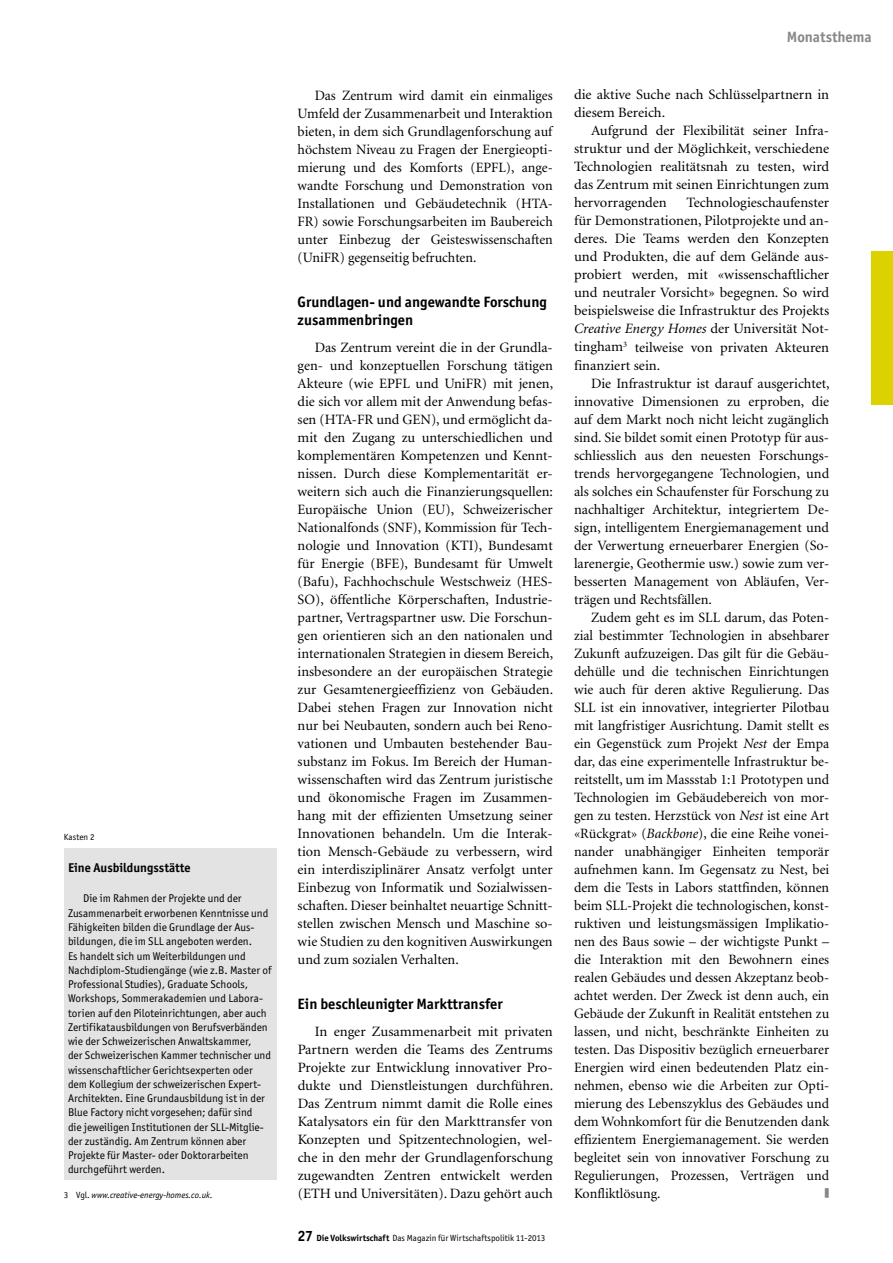
<style>
.page{position:relative;width:893px;height:1263px;background:#fff}
.page>*{position:absolute;margin:0;border:0;box-sizing:border-box;transform-origin:0 0}
.t1{font:700 15px/18px "Officina San ITC";color:#000}
.t2{font:700 15px "Officina San ITC";color:#868786}
.t3{font:14.25px/18px "Minion";color:#000;text-align:justify}
.t4{font:700 12.75px "Officina San ITC";color:#000}
.t5{font:12px "Universal Newswith Comm Pi";color:#868786;scale:.4 1}
.t6{font:11.25px/14.2px "Officina San ITC";color:#000}
.t7{font:9px "Officina San ITC";color:#000}
.t8{font:italic 9px "Officina Sans";color:#000}
.s1{font-style:italic}
.s2{font-family:"Officina San ITC";font-style:normal}
.s3{font-weight:700;font-size:15px}
.s4{font-weight:700}
</style>
<div class="page">
<div style="left:872px;top:252px;width:21px;height:153px;background:#dcd200"></div>
<div style="left:64px;top:848px;width:212px;height:331px;background:#e3e3e3"></div>
<p class="t2" style="left:787px;top:27px;width:86px">Monatsthema</p>
<p class="t3" style="left:574px;top:86px;width:257px">die aktive Suche nach Schlüsselpartnern in diesem Bereich.</p>
<p class="t3" style="left:574px;top:122px;width:257px;text-indent:17px">Aufgrund der Flexibilität seiner Infra&shy;struktur und der Möglichkeit, verschiedene Technologien realitätsnah zu testen, wird das Zentrum mit seinen Einrichtungen zum hervorragenden</p>
<p class="t3" style="left:298px;top:86px;width:257px;text-indent:17px">Das Zentrum wird damit ein einmaliges Umfeld der Zusammenarbeit und Interaktion bieten, in dem sich Grundlagenforschung auf höchstem Niveau zu Fragen der Energieopti&shy;mierung und des Komforts (EPFL), ange&shy;wandte Forschung und Demonstration von Installationen und Gebäudetechnik (HTA-FR) sowie Forschungsarbeiten im Baubereich unter Einbezug der Geisteswissenschaften (UniFR) gegenseitig befruchten.</p>
<p class="t1" style="left:298px;top:292px;width:251px">Grundlagen- und angewandte Forschung zusammenbringen</p>
<p class="t3" style="left:298px;top:338px;width:257px;text-align:left;text-indent:17px">Das Zentrum vereint die in der Grundla&shy;gen- und konzeptuellen Forschung tätigen Akteure (wie EPFL und UniFR) mit jenen, die sich vor allem mit der Anwendung befas&shy;sen (HTA-FR und GEN), und ermöglicht da&shy;mit den Zugang zu unterschiedlichen und komplementären Kompetenzen und Kennt&shy;nissen. Durch diese Komplementarität er&shy;weitern sich auch die Finanzierungsquellen:<br>Europäische Union (EU), Schweizerischer Nationalfonds (SNF), Kommission für Tech&shy;nologie und Innovation (KTI), Bundesamt für Energie (BFE), Bundesamt für Umwelt (Bafu), Fachhochschule Westschweiz (HES-SO), öffentliche Körperschaften, Industrie&shy;partner, Vertragspartner usw. Die Forschun&shy;gen orientieren sich an den nationalen und internationalen Strategien in diesem Bereich, insbesondere an der europäischen Strategie zur Gesamtenergieeffizienz von Gebäuden.<br>Dabei stehen Fragen zur Innovation nicht nur bei Neubauten, sondern auch bei Reno&shy;vationen und Umbauten bestehender Bau&shy;substanz im Fokus. Im Bereich der Human&shy;wissenschaften wird das Zentrum juristische und ökonomische Fragen im Zusammen&shy;hang mit der effizienten Umsetzung seiner Innovationen behandeln. Um die Interak&shy;tion Mensch-Gebäude zu verbessern, wird ein interdisziplinärer Ansatz verfolgt unter Einbezug von Informatik und Sozialwissen&shy;schaften. Dieser beinhaltet neuartige Schnitt&shy;stellen zwischen Mensch und Maschine so&shy;wie Studien zu den kognitiven Auswirkungen und zum sozialen Verhalten.</p>
<p class="t1" style="left:298px;top:994px;width:207px">Ein beschleunigter Markttransfer</p>
<p class="t3" style="left:298px;top:1022px;width:257px;text-indent:17px">In enger Zusammenarbeit mit privaten Partnern werden die Teams des Zentrums Projekte zur Entwicklung innovativer Pro&shy;dukte und Dienstleistungen durchführen.<br>Das Zentrum nimmt damit die Rolle eines Katalysators ein für den Markttransfer von Konzepten und Spitzentechnologien, wel&shy;che in den mehr der Grundlagenforschung zugewandten Zentren entwickelt werden (ETH und Universitäten). Dazu gehört auch</p>
<p class="t3" style="left:574px;top:194px;width:257px;text-indent:113px">Technologieschaufenster für Demonstrationen, Pilotprojekte und an&shy;deres. Die Teams werden den Konzepten und Produkten, die auf dem Gelände aus&shy;probiert werden, mit «wissenschaftlicher und neutraler Vorsicht» begegnen. So wird beispielsweise die Infrastruktur des Projekts <span class="s1">Creative Energy Homes</span> der Universität Not&shy;tingham<sup>3</sup> teilweise von privaten Akteuren finanziert sein.</p>
<p class="t3" style="left:574px;top:374px;width:257px;text-indent:17px">Die Infrastruktur ist darauf ausgerichtet, innovative Dimensionen zu erproben, die auf dem Markt noch nicht leicht zugänglich sind. Sie bildet somit einen Prototyp für aus&shy;schliesslich aus den neuesten Forschungs&shy;trends hervorgegangene Technologien, und als solches ein Schaufenster für Forschung zu nachhaltiger Architektur, integriertem De&shy;sign, intelligentem Energiemanagement und der Verwertung erneuerbarer Energien (So&shy;larenergie, Geothermie usw.) sowie zum ver&shy;besserten Management von Abläufen, Ver&shy;trägen und Rechtsfällen.</p>
<p class="t3" style="left:574px;top:608px;width:257px;text-align:left;text-indent:17px">Zudem geht es im SLL darum, das Poten&shy;zial bestimmter Technologien in absehbarer Zukunft aufzuzeigen. Das gilt für die Gebäu&shy;dehülle und die technischen Einrichtungen wie auch für deren aktive Regulierung. Das SLL ist ein innovativer, integrierter Pilotbau mit langfristiger Ausrichtung. Damit stellt es ein Gegenstück zum Projekt <span class="s1">Nest</span> der Empa dar, das eine experimentelle Infrastruktur be&shy;reitstellt, um im Massstab 1:1 Prototypen und Technologien im Gebäudebereich von mor&shy;gen zu testen. Herzstück von <span class="s1">Nest</span> ist eine Art «Rückgrat» (<span class="s1">Backbone</span>), die eine Reihe vonei&shy;nander unabhängiger Einheiten temporär aufnehmen kann. Im Gegensatz zu Nest, bei dem die Tests in Labors stattfinden, können beim SLL-Projekt die technologischen, konst&shy;ruktiven und leistungsmässigen Implikatio&shy;nen des Baus sowie – der wichtigste Punkt – die Interaktion mit den Bewohnern eines realen Gebäudes und dessen Akzeptanz beob&shy;achtet werden. Der Zweck ist denn auch, ein Gebäude der Zukunft in Realität entstehen zu lassen, und nicht, beschränkte Einheiten zu testen. Das Dispositiv bezüglich erneuerbarer Energien wird einen bedeutenden Platz ein&shy;nehmen, ebenso wie die Arbeiten zur Opti&shy;mierung des Lebenszyklus des Gebäudes und dem Wohnkomfort für die Benutzenden dank effizientem Energiemanagement. Sie werden begleitet sein von innovativer Forschung zu Regulierungen, Prozessen, Verträgen und</p>
<p class="t7" style="left:64px;top:832px;width:32px">Kasten 2</p>
<p class="t4" style="left:68px;top:859px;width:124px">Eine Ausbildungsstätte</p>
<p class="t6" style="left:68px;top:891px;width:205px;text-indent:15px">Die im Rahmen der Projekte und der Zusammenarbeit erworbenen Kenntnisse und Fähigkeiten bilden die Grundlage der Aus&shy;bildungen, die im SLL angeboten werden.<br>Es handelt sich um Weiterbildungen und Nachdiplom-Studiengänge (wie z.B. Master of Professional Studies), Graduate Schools, Workshops, Sommerakademien und Labora&shy;torien auf den Piloteinrichtungen, aber auch Zertifikatausbildungen von Berufsverbänden wie der Schweizerischen Anwaltskammer,<br>der Schweizerischen Kammer technischer und wissenschaftlicher Gerichtsexperten oder dem Kollegium der schweizerischen Expert-Architekten. Eine Grundausbildung ist in der Blue Factory nicht vorgesehen; dafür sind<br>die jeweiligen Institutionen der SLL-Mitglie&shy;der zuständig. Am Zentrum können aber Projekte für Master- oder Doktorarbeiten durchgeführt werden.</p>
<p class="t8" style="left:64px;top:1189px;width:150px"><span class="s2">3 Vgl.</span> www.creative-energy-homes.co.uk.</p>
<p class="t3" style="left:574px;top:1184px;width:88px">Konfliktlösung.</p>
<p class="t5" style="left:825px;top:1188px;width:12px">m</p>
<p class="t7" style="left:298px;top:1232px;width:249px"><span class="s3">27</span> <span class="s4">Die Volkswirtschaft</span> Das Magazin für Wirtschaftspolitik 11-2013</p>
</div>
